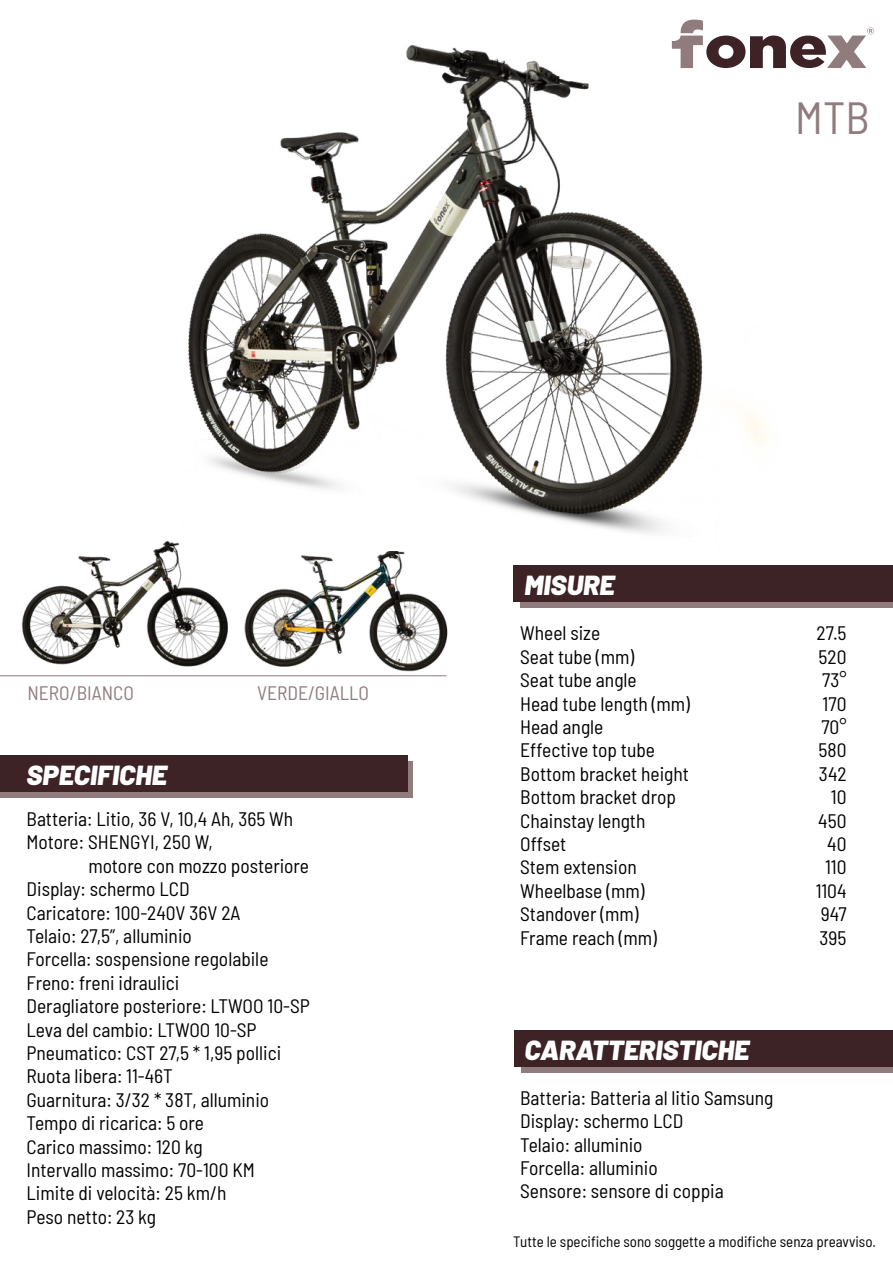
<style>
.page{position:relative;width:893px;height:1263px;background:#fff}
.page>*{position:absolute;margin:0;border:0;box-sizing:border-box;transform-origin:0 0}
.t1{font:semi-condensed 45px "Barlow";color:#907c7e}
.t2{font:italic 900 27.6px "Barlow";color:#fff}
.t3{font:semi-condensed 19.5px/23.4px "Barlow";color:#000}
.t4{font:semi-condensed 19.5px "Barlow";color:#907c7e}
.t5{font:semi-condensed 15px "Barlow";color:#000}
</style>
<div class="page">
<svg style="left:672px;top:20px;width:202px;height:48px"></svg>
<div style="left:521px;top:572px;width:372px;height:36px;background:#907b7d"></div>
<svg style="left:521px;top:1036px;width:372px;height:36px;background:#816b6d"></svg>
<div style="left:514px;top:566px;width:379px;height:36px;background:#3d2226"></div>
<div style="left:514px;top:1030px;width:378px;height:36px;background:#3d2226"></div>
<div style="left:0;top:762px;width:412px;height:36px;background:#907b7d"></div>
<div style="left:0;top:755px;width:407px;height:37px;background:#3d2226"></div>
<img style="left:21px;top:551px;width:207px;height:116px">
<img style="left:237px;top:551px;width:211px;height:126px">
<hr style="left:0;top:675px;width:446px;height:1px;background:#907c7e">
<img style="left:153px;top:42px;width:642px;height:509px">
<h1 class="t1" style="left:795px;top:86px;width:76px">MTB</h1>
<p class="t4" style="left:28px;top:679px;width:108px">NERO/BIANCO</p>
<p class="t4" style="left:257px;top:679px;width:113px">VERDE/GIALLO</p>
<h2 class="t2" style="left:27px;top:754px;width:142px">SPECIFICHE</h2>
<p class="t3" style="left:27px;top:806px;width:268px">Batteria: Litio, 36 V, 10,4 Ah, 365 Wh<br>Motore: SHENGYI, 250 W,</p>
<p class="t3" style="left:27px;top:853px;width:285px;text-indent:62px">motore con mozzo posteriore<br>Display: schermo LCD<br>Caricatore: 100-240V 36V 2A<br>Telaio: 27,5”, alluminio<br>Forcella: sospensione regolabile<br>Freno: freni idraulici<br>Deragliatore posteriore: LTWOO 10-SP<br>Leva del cambio: LTWOO 10-SP<br>Pneumatico: CST 27,5 * 1,95 pollici<br>Ruota libera: 11-46T<br>Guarnitura: 3/32 * 38T, alluminio<br>Tempo di ricarica: 5 ore<br>Carico massimo: 120 kg<br>Intervallo massimo: 70-100 KM<br>Limite di velocità: 25 km/h<br>Peso netto: 23 kg</p>
<h2 class="t2" style="left:524px;top:564px;width:92px">MISURE</h2>
<p class="t3" style="left:520px;top:620px;width:171px">Wheel size<br>Seat tube (mm)<br>Seat tube angle<br>Head tube length (mm)<br>Head angle<br>Effective top tube<br>Bottom bracket height<br>Bottom bracket drop<br>Chainstay length<br>Offset<br>Stem extension<br>Wheelbase (mm)<br>Standover (mm)<br>Frame reach (mm)</p>
<p class="t3" style="left:816px;top:620px;width:32px;text-align:right">27.5<br>520<br>73°<br>170<br>70°<br>580<br>342<br>10<br>450<br>40<br>110<br>1104<br>947<br>395</p>
<h2 class="t2" style="left:524px;top:1029px;width:226px">CARATTERISTICHE</h2>
<p class="t3" style="left:520px;top:1084px;width:255px">Batteria: Batteria al litio Samsung<br>Display: schermo LCD<br>Telaio: alluminio<br>Forcella: alluminio<br>Sensore: sensore di coppia</p>
<p class="t5" style="left:513px;top:1230px;width:364px">Tutte le specifiche sono soggette a modifiche senza preavviso.</p>
</div>
